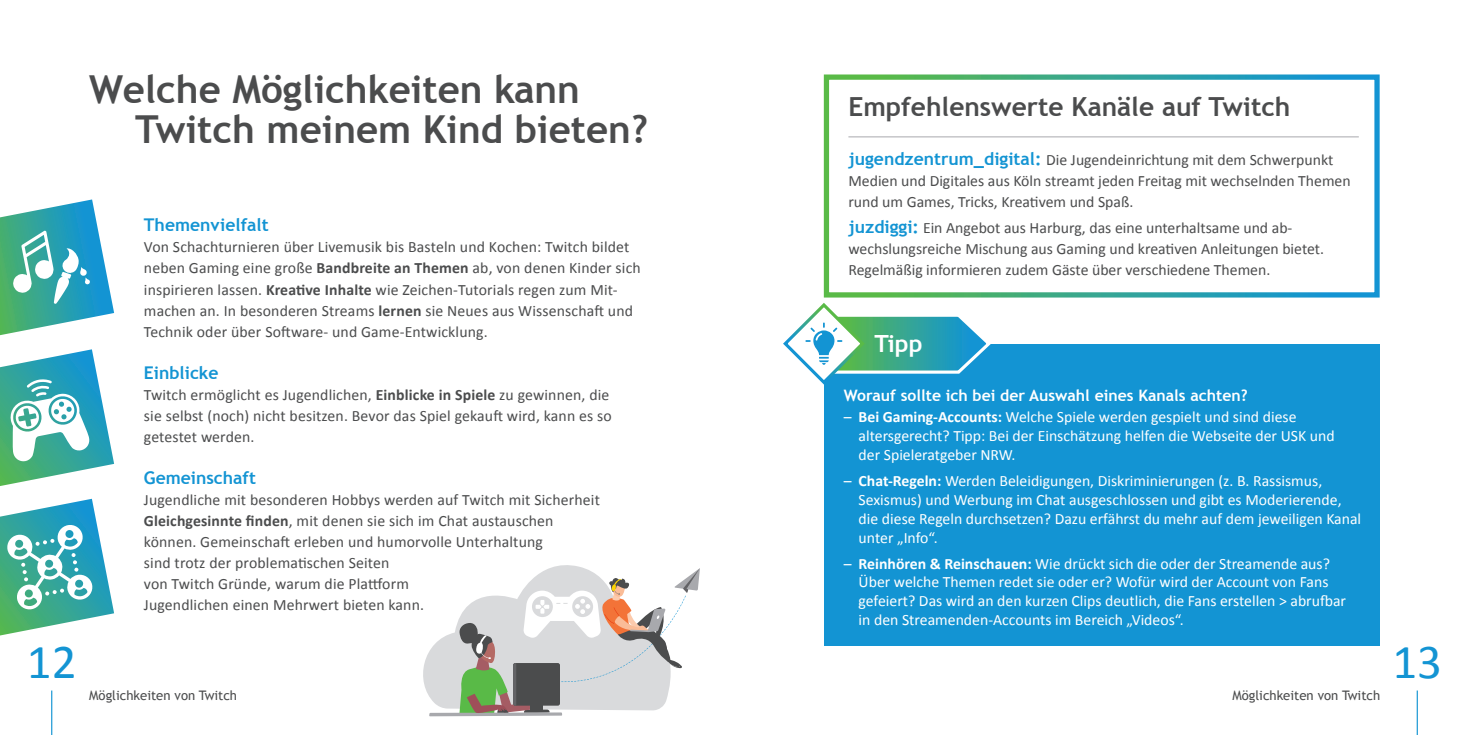
<style>
.page{position:relative;width:1469px;height:735px;background:#fff}
.page>*{position:absolute;margin:0;border:0;box-sizing:border-box;transform-origin:0 0}
.t1{font:49px "Calibri";color:#1394d3}
.t2{font:700 38.5px "Trebuchet MS";color:#4b4c4d}
.Copytext{font:700 26.25px "Trebuchet MS";color:#4b4c4d}
.Copytext-2{font:700 23.62px "Trebuchet MS";color:#fff}
.t3{font:700 17.5px "Trebuchet MS";color:#1394d3}
.Copytext-3{font:15.75px/21px "Calibri";letter-spacing:.01em;color:#4b4c4d}
.Copytext-4{font:15.75px/18.9px "Calibri";color:#fff}
.Copytext-5{font:700 15.75px "Trebuchet MS";color:#fff}
.t4{font:13.12px "Trebuchet MS";color:#4b4c4d}
.s1{font-weight:700}
.s2{font-family:"Trebuchet MS";font-weight:700;font-size:17.5px;color:#1394d3}
</style>
<div class="page">
<hr style="left:51px;top:690px;width:1px;height:44px;background:#1394d3">
<hr style="left:1416px;top:690px;width:1px;height:44px;background:#1394d3">
<div style="left:823px;top:344px;width:556px;height:301px;background:#1394d3"></div>
<svg style="left:0;top:349px;width:114px;height:137px"></svg>
<hr style="left:848px;top:136px;width:510px;height:1px;background:#a8a9ad">
<svg style="left:783px;top:303px;width:208px;height:83px"></svg>
<svg style="left:0;top:199px;width:114px;height:136px"></svg>
<svg style="left:0;top:498px;width:114px;height:137px"></svg>
<svg style="left:423px;top:565px;width:277px;height:151px"></svg>
<p class="t2" style="left:89px;top:65px;width:492px">Welche Möglichkeiten kann</p>
<p class="t2" style="left:135px;top:105px;width:514px">Twitch meinem Kind bieten?</p>
<p class="t3" style="left:144px;top:214px;width:126px">Themenvielfalt</p>
<p class="Copytext-3" style="left:144px;top:236px;width:498px">Von Schachturnieren über Livemusik bis Basteln und Kochen: Twitch bildet neben Gaming eine große <span class="s1">Bandbreite an Themen</span> ab, von denen Kinder sich inspirieren lassen. <span class="s1">Kreative Inhalte</span> wie Zeichen-Tutorials regen zum Mit&shy;machen an. In besonderen Streams <span class="s1">lernen</span> sie Neues aus Wissenschaft und Technik oder über Software- und Game-Entwicklung.</p>
<p class="t3" style="left:144px;top:361px;width:76px">Einblicke</p>
<p class="Copytext-3" style="left:144px;top:383px;width:469px">Twitch ermöglicht es Jugendlichen, <span class="s1">Einblicke in Spiele</span> zu gewinnen, die sie selbst (noch) nicht besitzen. Bevor das Spiel gekauft wird, kann es so getestet werden.</p>
<p class="t3" style="left:144px;top:466px;width:114px">Gemeinschaft</p>
<p class="Copytext-3" style="left:144px;top:488px;width:457px">Jugendliche mit besonderen Hobbys werden auf Twitch mit Sicherheit <span class="s1">Gleichgesinnte finden</span>, mit denen sie sich im Chat austauschen können. Gemeinschaft erleben und humorvolle Unterhaltung<br>sind trotz der problematischen Seiten<br>von Twitch Gründe, warum die Plattform<br>Jugendlichen einen Mehrwert bieten kann.</p>
<p class="Copytext" style="left:848px;top:90px;width:443px">Empfehlenswerte Kanäle auf Twitch</p>
<p class="Copytext-3" style="left:848px;top:149px;width:504px"><span class="s2">jugendzentrum_digital:</span> Die Jugendeinrichtung mit dem Schwerpunkt<br>Medien und Digitales aus Köln streamt jeden Freitag mit wechselnden Themen rund um Games, Tricks, Kreativem und Spaß.</p>
<p class="Copytext-3" style="left:848px;top:217px;width:477px"><span class="s2">juzdiggi:</span> Ein Angebot aus Harburg, das eine unterhaltsame und ab&shy;wechslungsreiche Mischung aus Gaming und kreativen Anleitungen bietet.<br>Regelmäßig informieren zudem Gäste über verschiedene Themen.</p>
<p class="Copytext-2" style="left:874px;top:329px;width:50px">Tipp</p>
<p class="Copytext-5" style="left:843px;top:385px;width:405px">Worauf sollte ich bei der Auswahl eines Kanals achten?</p>
<p class="Copytext-4" style="left:858px;top:406px;width:477px;text-indent:-15px">– <span class="s1">Bei Gaming-Accounts:</span> Welche Spiele werden gespielt und sind diese altersgerecht? Tipp: Bei der Einschätzung helfen die Webseite der USK und der Spieleratgeber NRW.</p>
<p class="Copytext-4" style="left:858px;top:470px;width:504px;text-indent:-15px">– <span class="s1">Chat-Regeln:</span> Werden Beleidigungen, Diskriminierungen (z. B. Rassismus, Sexismus) und Werbung im Chat ausgeschlossen und gibt es Moderierende, die diese Regeln durchsetzen? Dazu erfährst du mehr auf dem jeweiligen Kanal unter „Info“.</p>
<p class="Copytext-4" style="left:858px;top:553px;width:489px;text-indent:-15px">– <span class="s1">Reinhören &amp; Reinschauen:</span> Wie drückt sich die oder der Streamende aus?<br>Über welche Themen redet sie oder er? Wofür wird der Account von Fans gefeiert? Das wird an den kurzen Clips deutlich, die Fans erstellen &gt; abrufbar in den Streamenden-Accounts im Bereich „Videos“.</p>
<h1 class="t1" style="left:27px;top:627px;width:51px">12</h1>
<h1 class="t1" style="left:1392px;top:627px;width:51px">13</h1>
<p class="t4" style="left:89px;top:687px;width:149px">Möglichkeiten von Twitch</p>
<p class="t4" style="left:1232px;top:687px;width:149px">Möglichkeiten von Twitch</p>
</div>
